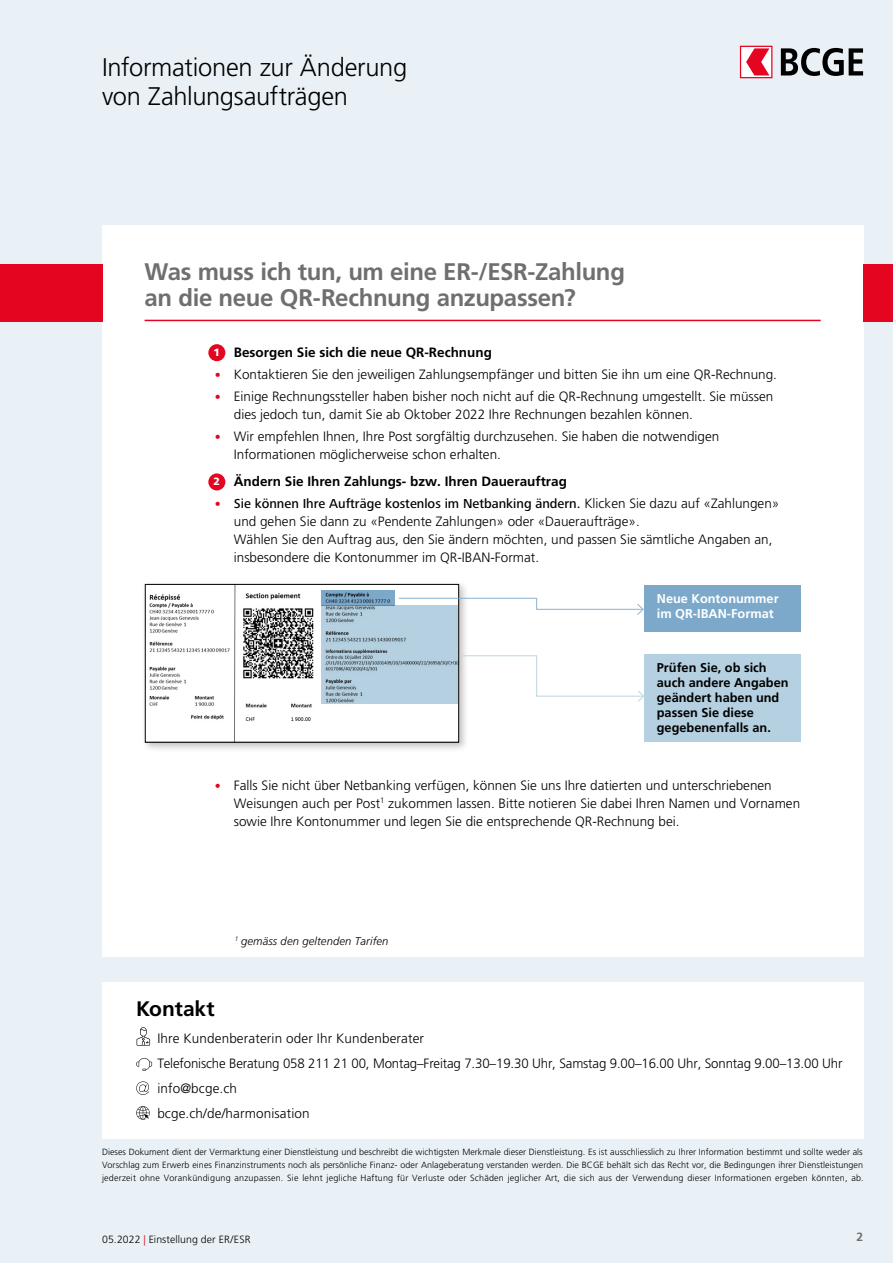
<style>
.page{position:relative;width:893px;height:1263px;background:#eaf1f6}
.page>*{position:absolute;margin:0;border:0;box-sizing:border-box;transform-origin:0 0}
.t1{font:300 25.5px/28.5px "Frutiger";letter-spacing:-.01em;color:#000}
.t2{font:700 24px/25.5px "Frutiger LT Std";letter-spacing:-.015em;color:#706f6f}
.t3{font:700 21px "Frutiger LT Std";letter-spacing:-.005em;color:#000}
.t4{font:300 13.5px/18px "Frutiger LT Std";color:#000}
.t5{font:700 13.5px "Frutiger LT Std";color:#000}
.t6{font:500 13.5px "Frutiger Next Pro";color:#000}
.t7{font:700 12.75px/15px "Frutiger LT Std";color:#000}
.t8{font:700 12.75px/15px "Frutiger LT Std";color:#fff}
.t9{font:700 12px "Frutiger LT Std";color:#706f6f}
.t10{font:italic 300 11.25px "Frutiger LT Std";letter-spacing:.01em;color:#000}
.t11{font:300 10.5px "Frutiger LT Std";letter-spacing:.01em;color:#000}
.t12{font:300 9px/12.8px "Frutiger LT Std";letter-spacing:.02em;color:#000;text-align:justify}
.s1{font-family:"Frutiger";font-weight:900;font-size:10.5px;color:#fff}
.s2{font-size:12px;color:#e40521}
.s3{font-family:"Frutiger LT Std";font-weight:300;font-size:12px;color:#e40521}
.s4{font-family:"Frutiger LT Std";font-weight:300}
.s5{font-family:"Frutiger"}
.s6{color:#e40521}
</style>
<div class="page">
<div style="left:102px;top:982px;width:761px;height:156px;background:#fff"></div>
<div style="left:102px;top:225px;width:761px;height:732px;background:#fff"></div>
<svg style="left:740px;top:46px;width:32px;height:32px"></svg>
<svg style="left:781px;top:48px;width:82px;height:28px"></svg>
<div style="left:0;top:264px;width:102px;height:57px;background:#e40521"></div>
<div style="left:863px;top:264px;width:30px;height:57px;background:#e40521"></div>
<div style="left:208px;top:344px;width:17px;height:17px;background:#e40521;border-radius:50%"></div>
<div style="left:208px;top:473px;width:17px;height:17px;background:#e40521;border-radius:50%"></div>
<hr style="left:145px;top:320px;width:676px;height:1px;background:#e40521">
<div style="left:141px;top:580px;width:328px;height:172px;background:#000;opacity:.25"></div>
<img style="left:147px;top:586px;width:310px;height:154px">
<div style="left:145px;top:584px;width:314px;height:158px;border:1px solid #000"></div>
<div style="left:644px;top:585px;width:156px;height:46px;background:#7ca9ca"></div>
<svg style="left:398px;top:597px;width:246px;height:19px"></svg>
<svg style="left:462px;top:655px;width:182px;height:48px"></svg>
<div style="left:644px;top:654px;width:156px;height:88px;background:#b5d0e0"></div>
<svg style="left:321px;top:590px;width:74px;height:15px"></svg>
<svg style="left:321px;top:605px;width:137px;height:99px;background:#abc5d4"></svg>
<svg style="left:137px;top:1027px;width:13px;height:18px"></svg>
<svg style="left:136px;top:1058px;width:16px;height:13px"></svg>
<svg style="left:136px;top:1081px;width:13px;height:14px"></svg>
<svg style="left:136px;top:1106px;width:14px;height:14px"></svg>
<h1 class="t1" style="left:102px;top:53px;width:307px">Informationen zur Änderung von Zahlungsaufträgen</h1>
<h2 class="t2" style="left:145px;top:259px;width:482px">Was muss ich tun, um eine ER-/ESR-Zahlung an die neue QR-Rechnung anzupassen?</h2>
<p class="t5" style="left:213px;top:344px;width:280px"><span class="s1">1</span> Besorgen Sie sich die neue QR-Rechnung</p>
<p class="t4" style="left:215px;top:365px;width:564px"><span class="s2">•</span> Kontaktieren Sie den jeweiligen Zahlungsempfänger und bitten Sie ihn um eine QR-Rechnung.</p>
<p class="t4" style="left:234px;top:388px;width:541px;text-indent:-19px"><span class="s2">•</span> Einige Rechnungssteller haben bisher noch nicht auf die QR-Rechnung umgestellt. Sie müssen dies jedoch tun, damit Sie ab Oktober 2022 Ihre Rechnungen bezahlen können.</p>
<p class="t4" style="left:234px;top:428px;width:487px;text-indent:-19px"><span class="s2">•</span> Wir empfehlen Ihnen, Ihre Post sorgfältig durchzusehen. Sie haben die notwendigen<br>Informationen möglicherweise schon erhalten.</p>
<p class="t5" style="left:213px;top:473px;width:355px"><span class="s1">2</span> Ändern Sie Ihren Zahlungs- bzw. Ihren Dauerauftrag</p>
<p class="t6" style="left:215px;top:496px;width:566px"><span class="s3">•</span> Sie können Ihre Aufträge kostenlos im Netbanking ändern. <span class="s4">Klicken Sie dazu auf «Zahlungen»</span></p>
<p class="t4" style="left:234px;top:513px;width:540px">und gehen Sie dann zu «Pendente Zahlungen» oder «Daueraufträge».<br>Wählen Sie den Auftrag aus, den Sie ändern möchten, und passen Sie sämtliche Angaben an, insbesondere die Kontonummer im QR-IBAN-Format.</p>
<p class="t8" style="left:657px;top:591px;width:123px">Neue Kontonummer im QR-IBAN-Format</p>
<p class="t7" style="left:657px;top:660px;width:133px">Prüfen Sie, ob sich auch andere Angaben geändert haben und passen Sie diese gegebenenfalls an.</p>
<p class="t4" style="left:234px;top:776px;width:568px;text-indent:-19px"><span class="s2">•</span> Falls Sie nicht über Netbanking verfügen, können Sie uns Ihre datierten und unterschriebenen<br>Weisungen auch per Post<sup>1</sup> zukommen lassen. Bitte notieren Sie dabei Ihren Namen und Vornamen sowie Ihre Kontonummer und legen Sie die entsprechende QR-Rechnung bei.</p>
<p class="t10" style="left:235px;top:934px;width:155px"><sup>1</sup> gemäss den geltenden Tarifen</p>
<h3 class="t3" style="left:136px;top:996px;width:80px">Kontakt</h3>
<p class="t4" style="left:157px;top:1026px;width:687px;line-height:24.9px">Ihre Kundenberaterin oder Ihr Kundenberater<br>Telefonische Beratung 058 211 21 00, <span class="s5">Montag</span>–<span class="s5">Freitag</span> 7.30–19.30 Uhr, <span class="s5">Samstag</span> 9.00–16.00 Uhr, Sonntag 9.00–13.00 Uhr info@bcge.ch<br>bcge.ch/de/harmonisation</p>
<p class="t12" style="left:102px;top:1146px;width:763px">Dieses Dokument dient der Vermarktung einer Dienstleistung und beschreibt die wichtigsten Merkmale dieser Dienstleistung. Es ist ausschliesslich zu Ihrer Information bestimmt und sollte weder als Vorschlag zum Erwerb eines Finanzinstruments noch als persönliche Finanz- oder Anlageberatung verstanden werden. Die BCGE behält sich das Recht vor, die Bedingungen ihrer Dienstleistungen jederzeit ohne Vorankündigung anzupassen. Sie lehnt jegliche Haftung für Verluste oder Schäden jeglicher Art, die sich aus der Verwendung dieser Informationen ergeben könnten, ab.</p>
<p class="t11" style="left:102px;top:1233px;width:150px">05.2022 <span class="s6">|</span> Einstellung der ER/ESR</p>
<p class="t9" style="left:856px;top:1230px;width:8px">2</p>
</div>
